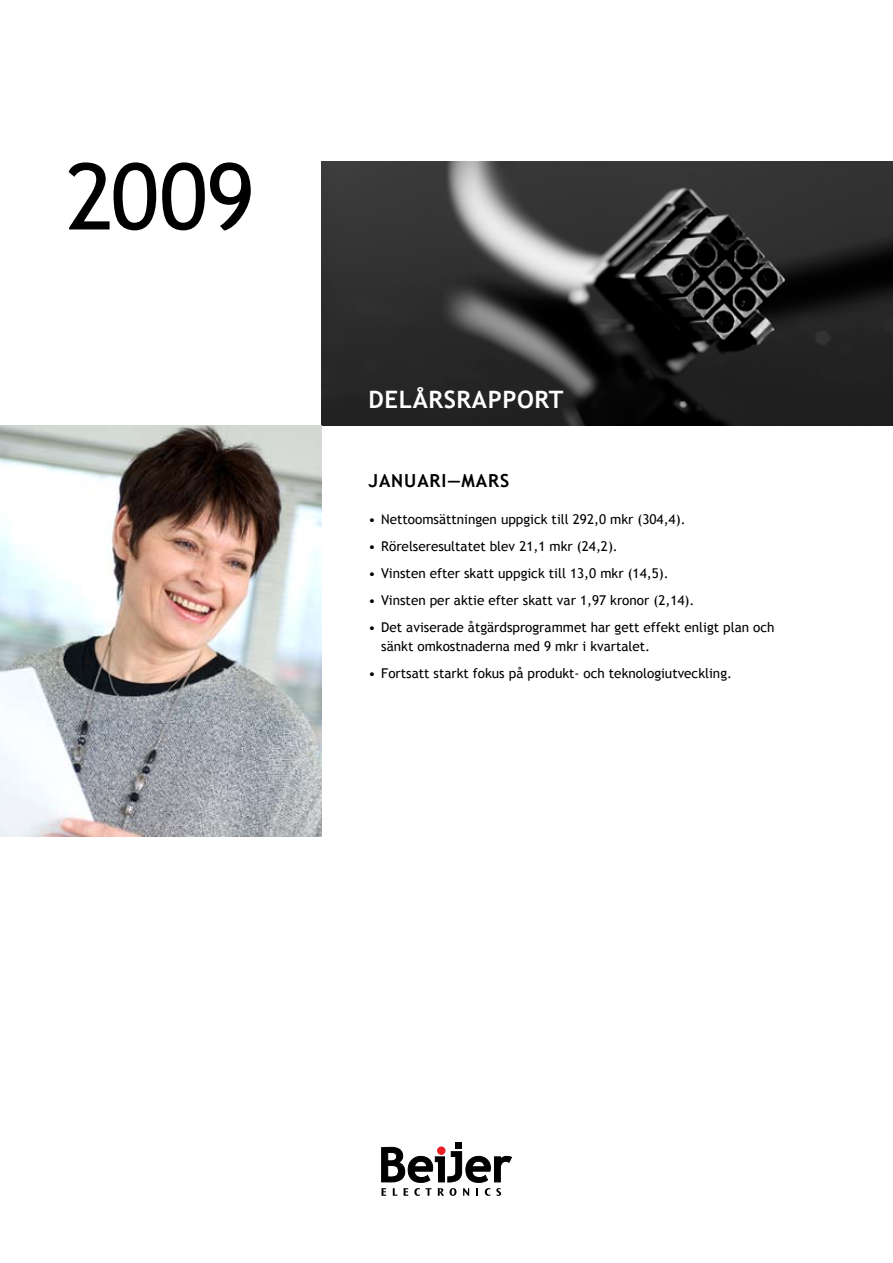
<style>
.page{position:relative;width:893px;height:1263px;background:#fff}
.page>*{position:absolute;margin:0;border:0;box-sizing:border-box;transform-origin:0 0}
.t1{font:92.1px "Trebuchet MS";color:#000}
.t2{font:700 24px "Trebuchet MS";letter-spacing:.025em;color:#fff}
.t3{font:700 18px "Trebuchet MS";letter-spacing:.05em;color:#000}
.t4{font:13.5px/19.5px "Trebuchet MS";color:#000}
</style>
<div class="page">
<img style="left:321px;top:162px;width:572px;height:263px">
<svg style="left:381px;top:1147px;width:131px;height:49px"></svg>
<div style="left:455px;top:1142px;width:7px;height:7px;background:#000"></div>
<img style="left:0;top:425px;width:321px;height:412px">
<h1 class="t1" style="left:66px;top:143px;width:190px">2009</h1>
<h2 class="t2" style="left:369px;top:384px;width:196px">DELÅRSRAPPORT</h2>
<h3 class="t3" style="left:369px;top:470px;width:142px">JANUARI—MARS</h3>
<p class="t4" style="left:369px;top:510px;width:319px">• Nettoomsättningen uppgick till 292,0 mkr (304,4).</p>
<p class="t4" style="left:369px;top:537px;width:251px">• Rörelseresultatet blev 21,1 mkr (24,2).</p>
<p class="t4" style="left:369px;top:564px;width:302px">• Vinsten efter skatt uppgick till 13,0 mkr (14,5).</p>
<p class="t4" style="left:369px;top:591px;width:327px">• Vinsten per aktie efter skatt var 1,97 kronor (2,14).</p>
<p class="t4" style="left:381px;top:618px;width:395px;text-indent:-13px">• Det aviserade åtgärdsprogrammet har gett effekt enligt plan och sänkt omkostnaderna med 9 mkr i kvartalet.</p>
<p class="t4" style="left:369px;top:664px;width:365px">• Fortsatt starkt fokus på produkt- och teknologiutveckling.</p>
</div>
